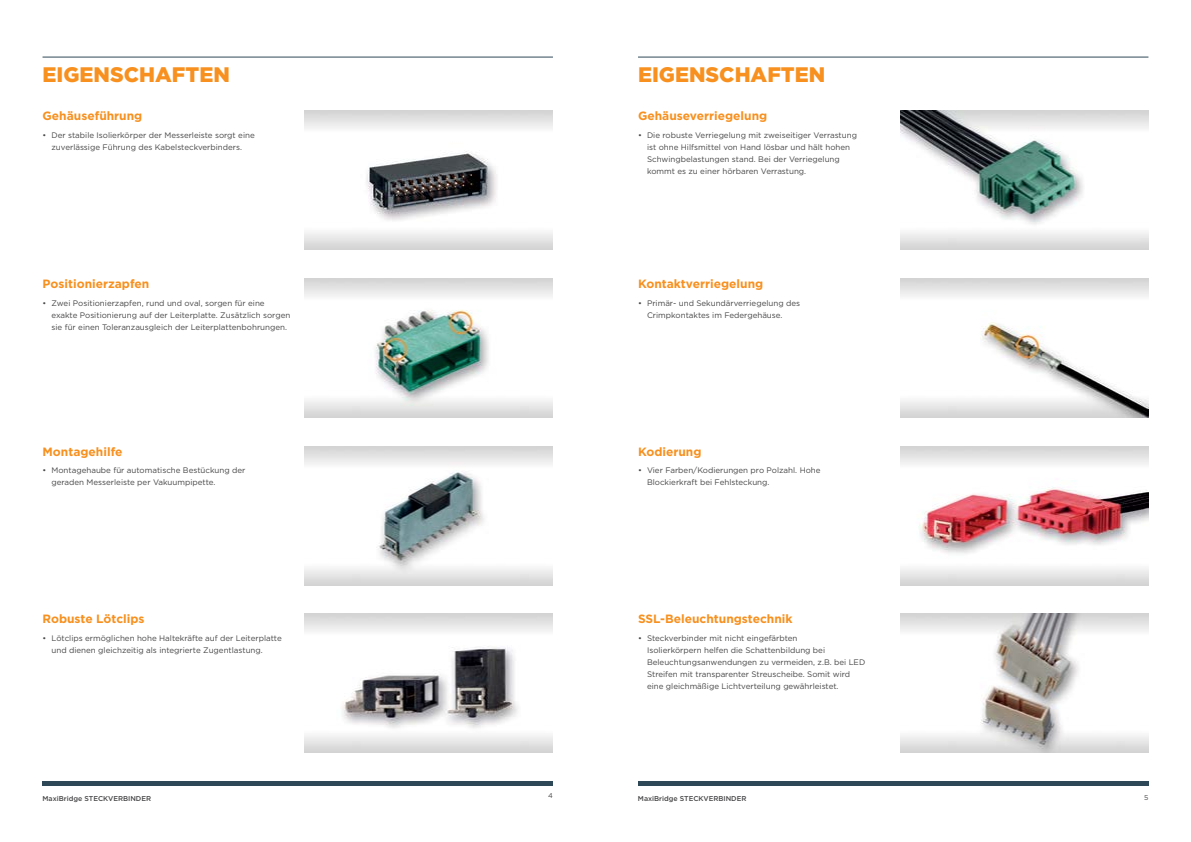
<style>
.page{position:relative;width:1191px;height:842px;background:#fff}
.page>*{position:absolute;margin:0;border:0;box-sizing:border-box;transform-origin:0 0}
.t1{font:900 21px "Gotham";color:#f7901e}
.t2{font:700 12px "Gotham";color:#f7901e}
.t3{font:8px/12px "Gotham";color:#464547}
.t4{font:500 7px "Gotham";color:#464547}
.t5{font:7px "Gotham";color:#464547}
</style>
<div class="page">
<hr style="left:638px;top:781px;width:510px;height:4px;background:#2e4857">
<hr style="left:43px;top:781px;width:510px;height:4px;background:#2e4857">
<hr style="left:638px;top:57px;width:510px;height:1px;background:#2e4857">
<hr style="left:43px;top:57px;width:510px;height:1px;background:#2e4857">
<img style="left:305px;top:111px;width:248px;height:139px">
<img style="left:305px;top:446px;width:248px;height:139px">
<img style="left:305px;top:278px;width:248px;height:139px">
<img style="left:305px;top:614px;width:248px;height:139px">
<img style="left:900px;top:111px;width:248px;height:139px">
<img style="left:900px;top:446px;width:248px;height:139px">
<img style="left:900px;top:278px;width:248px;height:139px">
<img style="left:900px;top:614px;width:248px;height:139px">
<h1 class="t1" style="left:43px;top:60px;width:189px">EIGENSCHAFTEN</h1>
<h1 class="t1" style="left:638px;top:60px;width:189px">EIGENSCHAFTEN</h1>
<h2 class="t2" style="left:43px;top:108px;width:101px">Gehäuseführung</h2>
<p class="t3" style="left:43px;top:129px;width:214px;text-align:center">• Der stabile Isolierkörper der Messerleiste sorgt eine zuverlässige Führung des Kabelsteckverbinders.</p>
<h2 class="t2" style="left:638px;top:108px;width:131px">Gehäuseverriegelung</h2>
<p class="t3" style="left:647px;top:129px;width:211px;text-indent:-9px">• Die robuste Verriegelung mit zweiseitiger Verrastung ist ohne Hilfsmittel von Hand lösbar und hält hohen Schwingbelastungen stand. Bei der Verriegelung kommt es zu einer hörbaren Verrastung.</p>
<h2 class="t2" style="left:43px;top:276px;width:108px">Positionierzapfen</h2>
<p class="t3" style="left:52px;top:297px;width:240px;text-indent:-9px">• Zwei Positionierzapfen, rund und oval, sorgen für eine exakte Positionierung auf der Leiterplatte. Zusätzlich sorgen sie für einen Toleranzausgleich der Leiterplattenbohrungen.</p>
<h2 class="t2" style="left:638px;top:276px;width:127px">Kontaktverriegelung</h2>
<p class="t3" style="left:647px;top:297px;width:155px;text-indent:-9px">• Primär- und Sekundärverriegelung des<br>Crimpkontaktes im Federgehäuse.</p>
<h2 class="t2" style="left:43px;top:443px;width:81px">Montagehilfe</h2>
<p class="t3" style="left:52px;top:464px;width:195px;text-indent:-9px">• Montagehaube für automatische Bestückung der geraden Messerleiste per Vakuumpipette.</p>
<h2 class="t2" style="left:638px;top:443px;width:65px">Kodierung</h2>
<p class="t3" style="left:647px;top:464px;width:175px;text-indent:-9px">• Vier Farben/Kodierungen pro Polzahl. Hohe<br>Blockierkraft bei Fehlsteckung.</p>
<h2 class="t2" style="left:43px;top:611px;width:104px">Robuste Lötclips</h2>
<p class="t3" style="left:52px;top:632px;width:232px;text-indent:-9px">• Lötclips ermöglichen hohe Haltekräfte auf der Leiterplatte und dienen gleichzeitig als integrierte Zugentlastung.</p>
<h2 class="t2" style="left:638px;top:611px;width:156px">SSL-Beleuchtungstechnik</h2>
<p class="t3" style="left:647px;top:632px;width:220px;text-indent:-9px">• Steckverbinder mit nicht eingefärbten<br>Isolierkörpern helfen die Schattenbildung bei Beleuchtungsanwendungen zu vermeiden, z.B. bei LED Streifen mit transparenter Streuscheibe. Somit wird eine gleichmäßige Lichtverteilung gewährleistet.</p>
<p class="t4" style="left:43px;top:794px;width:110px">MaxiBridge STECKVERBINDER</p>
<p class="t5" style="left:548px;top:791px;width:6px">4</p>
<p class="t4" style="left:638px;top:794px;width:110px">MaxiBridge STECKVERBINDER</p>
<p class="t5" style="left:1144px;top:793px;width:6px">5</p>
</div>
